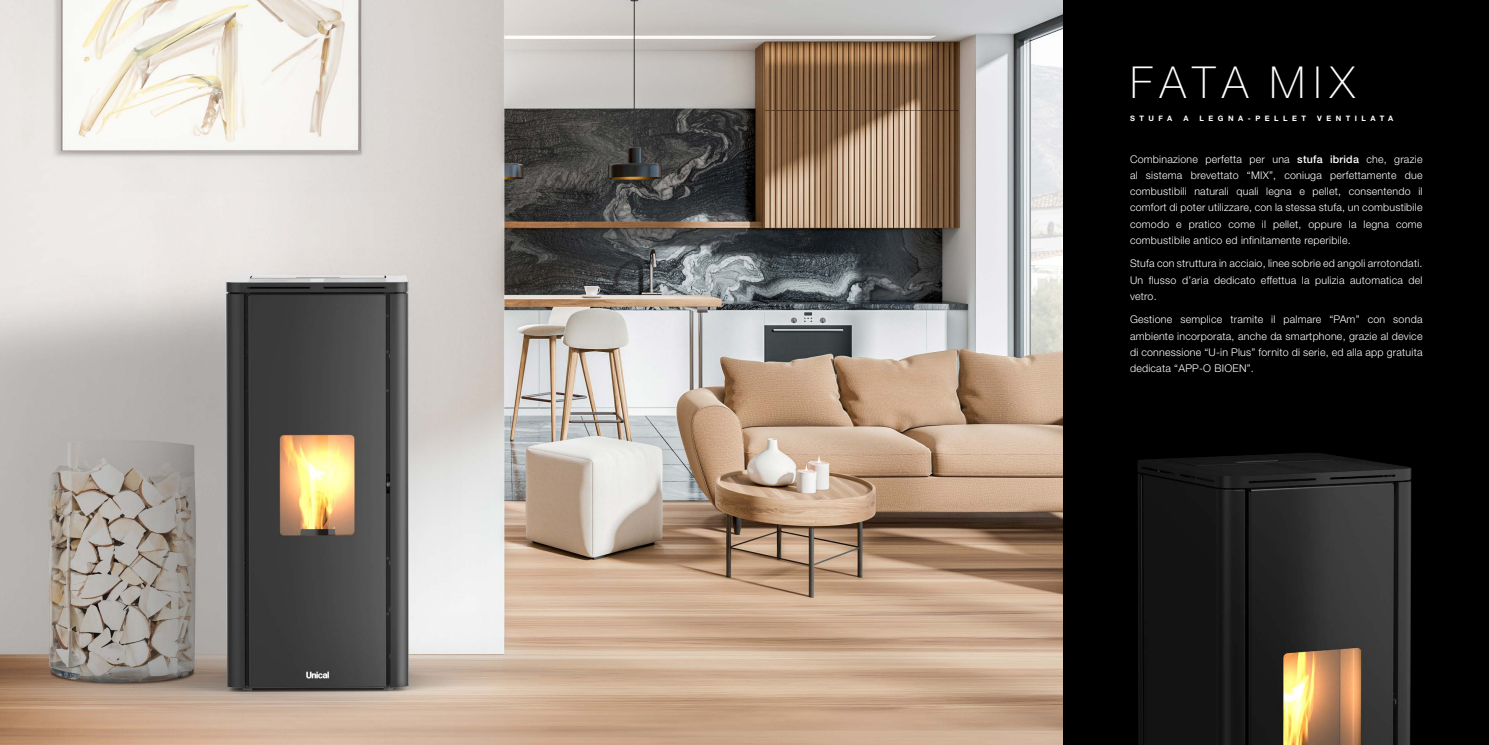
<style>
.page{position:relative;width:1489px;height:745px;background:#fff}
.page>*{position:absolute;margin:0;border:0;box-sizing:border-box;transform-origin:0 0}
.t1{font:100 44px "Helvetica Neue";letter-spacing:.165em;color:#fff}
.t2{font:300 10.62px/16.2px "Helvetica Neue";letter-spacing:.02em;color:#fff;text-align:justify}
.t3{font:700 7.5px "Helvetica Neue";letter-spacing:.6em;color:#fff}
.s1{font-weight:500}
</style>
<div class="page">
<img style="left:0;top:0;width:1063px;height:744px">
<div style="left:1063px;top:0;width:425px;height:744px;background:#000"></div>
<img style="left:1138px;top:453px;width:274px;height:291px">
<h1 class="t1" style="left:1129px;top:57px;width:226px">FATA MIX</h1>
<p class="t3" style="left:1129px;top:113px;width:44px">STUFA</p>
<p class="t3" style="left:1183px;top:113px;width:7px">A</p>
<p class="t3" style="left:1199px;top:113px;width:108px">LEGNA-PELLET</p>
<p class="t3" style="left:1316px;top:113px;width:78px">VENTILATA</p>
<p class="t2" style="left:1129px;top:150px;width:294px">Combinazione perfetta per una <span class="s1">stufa ibrida</span> che, grazie al sistema brevettato “MIX”, coniuga perfettamente due combustibili naturali quali legna e pellet, consentendo il comfort di poter utilizzare, con la stessa stufa, un combustibile comodo e pratico come il pellet, oppure la legna come combustibile antico ed infinitamente reperibile.</p>
<p class="t2" style="left:1129px;top:255px;width:294px">Stufa con struttura in acciaio, linee sobrie ed angoli arrotondati.<br>Un flusso d’aria dedicato effettua la pulizia automatica del vetro.</p>
<p class="t2" style="left:1129px;top:311px;width:294px">Gestione semplice tramite il palmare “PAm” con sonda ambiente incorporata, anche da smartphone, grazie al device di connessione “U-in Plus” fornito di serie, ed alla app gratuita dedicata “APP-O BIOEN”.</p>
</div>
